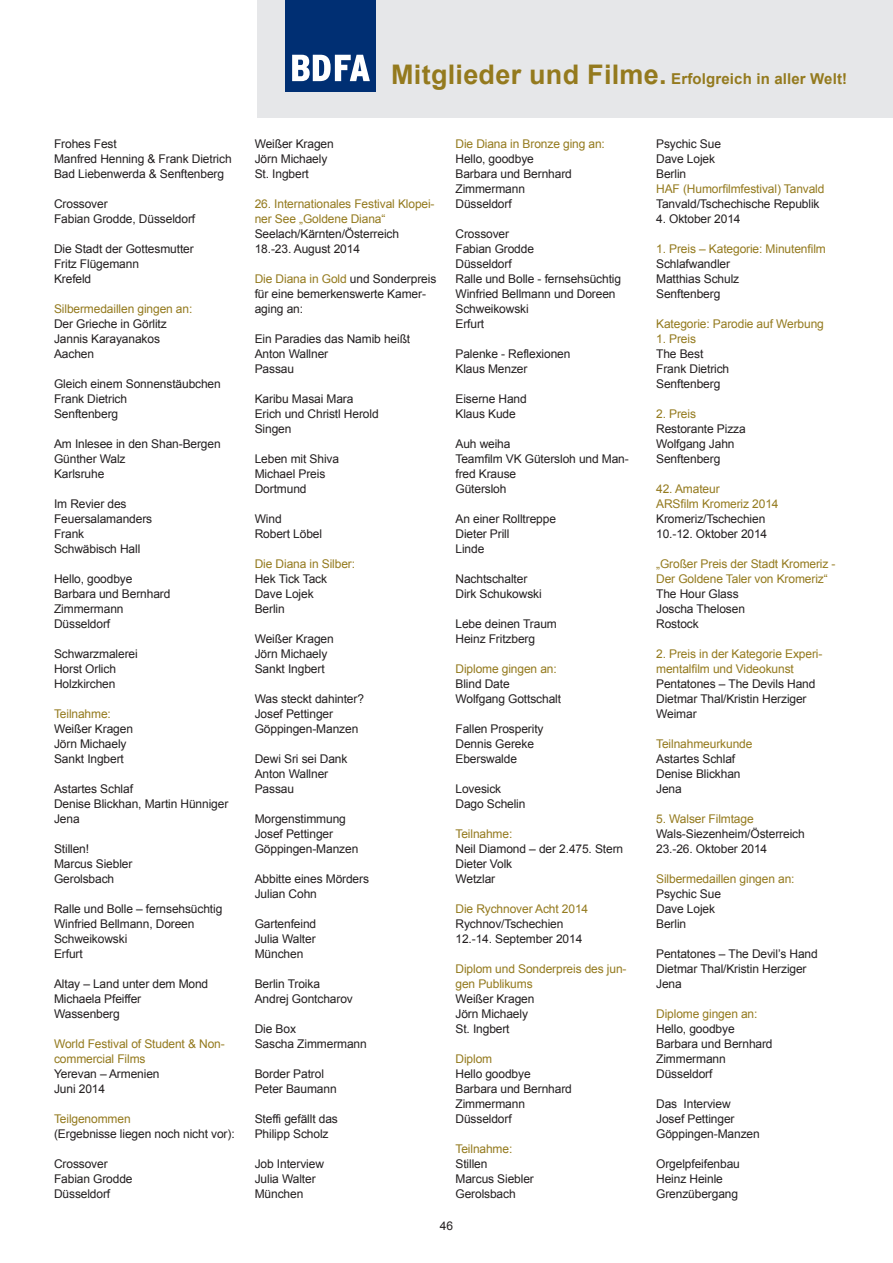
<style>
.page{position:relative;width:893px;height:1263px;background:#fff}
.page>*{position:absolute;margin:0;border:0;box-sizing:border-box;transform-origin:0 0}
.t1{font:700 15px "Arial";letter-spacing:.01em;color:#947a1e}
.t2{font:12px/15px "Arial";letter-spacing:-.01em;color:#231f20}
.t3{font:12px/15px "Arial";letter-spacing:-.01em;color:#947a1e}
.s1{color:#947a1e}
.s2{color:#231f20}
.s3{font-size:27px}
</style>
<div class="page">
<div style="left:257px;top:0;width:636px;height:118px;background:#e6e7e9"></div>
<div style="left:285px;top:0;width:90px;height:92px;background:#002f73"></div>
<svg style="left:292px;top:55px;width:78px;height:26px"></svg>
<p class="t2" style="left:54px;top:136px;width:179px">Frohes Fest<br>Manfred Henning &amp; Frank Dietrich<br>Bad Liebenwerda &amp; Senftenberg</p>
<p class="t2" style="left:54px;top:196px;width:143px">Crossover<br>Fabian Grodde, Düsseldorf</p>
<p class="t2" style="left:54px;top:241px;width:141px">Die Stadt der Gottesmutter<br>Fritz Flügemann<br>Krefeld</p>
<p class="t2" style="left:54px;top:301px;width:140px"><span class="s1">Silbermedaillen gingen an:<br></span>Der Grieche in Görlitz<br>Jannis Karayanakos<br>Aachen</p>
<p class="t2" style="left:54px;top:376px;width:168px">Gleich einem Sonnenstäubchen<br>Frank Dietrich<br>Senftenberg</p>
<p class="t2" style="left:54px;top:436px;width:168px">Am Inlesee in den Shan-Bergen<br>Günther Walz<br>Karlsruhe</p>
<p class="t2" style="left:54px;top:496px;width:100px">Im Revier des<br>Feuersalamanders<br>Frank<br>Schwäbisch Hall</p>
<p class="t2" style="left:54px;top:571px;width:118px">Hello, goodbye<br>Barbara und Bernhard<br>Zimmermann<br>Düsseldorf</p>
<p class="t2" style="left:54px;top:646px;width:85px">Schwarzmalerei<br>Horst Orlich<br>Holzkirchen</p>
<p class="t2" style="left:54px;top:706px;width:81px"><span class="s1">Teilnahme:<br></span>Weißer Kragen<br>Jörn Michaely<br>Sankt Ingbert</p>
<p class="t2" style="left:54px;top:781px;width:176px">Astartes Schlaf<br>Denise Blickhan, Martin Hünniger<br>Jena</p>
<p class="t2" style="left:54px;top:841px;width:80px">Stillen!<br>Marcus Siebler<br>Gerolsbach</p>
<p class="t2" style="left:54px;top:901px;width:170px">Ralle und Bolle – fernsehsüchtig<br>Winfried Bellmann, Doreen<br>Schweikowski<br>Erfurt</p>
<p class="t2" style="left:54px;top:976px;width:156px">Altay – Land unter dem Mond<br>Michaela Pfeiffer<br>Wassenberg</p>
<p class="t3" style="left:54px;top:1036px;width:172px">World Festival of Student &amp; Non&shy;commercial Films<br><span class="s2">Yerevan – Armenien<br>Juni 2014</span></p>
<p class="t2" style="left:54px;top:1111px;width:182px"><span class="s1">Teilgenommen<br></span>(Ergebnisse liegen noch nicht vor):</p>
<p class="t2" style="left:54px;top:1156px;width:80px">Crossover<br>Fabian Grodde<br>Düsseldorf</p>
<p class="t1" style="left:391px;top:69px;width:457px"><span class="s3">Mitglieder und Filme.</span> Erfolgreich in aller Welt!</p>
<p class="t2" style="left:255px;top:136px;width:81px">Weißer Kragen<br>Jörn Michaely<br>St. Ingbert</p>
<p class="t3" style="left:255px;top:196px;width:181px">26. Internationales Festival Klopei&shy;ner See „Goldene Diana“<br><span class="s2">Seelach/Kärnten/Österreich<br>18.-23. August 2014</span></p>
<p class="t2" style="left:255px;top:271px;width:183px"><span class="s1">Die Diana in Gold</span> und Sonderpreis für eine bemerkenswerte Kamer&shy;aging an:</p>
<p class="t2" style="left:255px;top:331px;width:157px">Ein Paradies das Namib heißt<br>Anton Wallner<br>Passau</p>
<p class="t2" style="left:255px;top:391px;width:125px">Karibu Masai Mara<br>Erich und Christl Herold<br>Singen</p>
<p class="t2" style="left:255px;top:451px;width:86px">Leben mit Shiva<br>Michael Preis<br>Dortmund</p>
<p class="t2" style="left:255px;top:511px;width:69px">Wind<br>Robert Löbel</p>
<p class="t2" style="left:255px;top:556px;width:102px"><span class="s1">Die Diana in Silber:<br></span>Hek Tick Tack<br>Dave Lojek<br>Berlin</p>
<p class="t2" style="left:255px;top:631px;width:81px">Weißer Kragen<br>Jörn Michaely<br>Sankt Ingbert</p>
<p class="t2" style="left:255px;top:691px;width:111px">Was steckt dahinter?<br>Josef Pettinger<br>Göppingen-Manzen</p>
<p class="t2" style="left:255px;top:751px;width:94px">Dewi Sri sei Dank<br>Anton Wallner<br>Passau</p>
<p class="t2" style="left:255px;top:811px;width:105px">Morgenstimmung<br>Josef Pettinger<br>Göppingen-Manzen</p>
<p class="t2" style="left:255px;top:871px;width:116px">Abbitte eines Mörders<br>Julian Cohn</p>
<p class="t2" style="left:255px;top:916px;width:63px;text-align:justify">Gartenfeind Julia Walter München</p>
<p class="t2" style="left:255px;top:976px;width:100px">Berlin Troika<br>Andrej Gontcharov</p>
<p class="t2" style="left:255px;top:1021px;width:114px">Die Box<br>Sascha Zimmermann</p>
<p class="t2" style="left:255px;top:1066px;width:83px">Border Patrol<br>Peter Baumann</p>
<p class="t2" style="left:255px;top:1111px;width:85px">Steffi gefällt das<br>Philipp Scholz</p>
<p class="t2" style="left:255px;top:1156px;width:71px">Job Interview<br>Julia Walter<br>München</p>
<p class="t2" style="left:455px;top:136px;width:151px"><span class="s1">Die Diana in Bronze ging an:<br></span>Hello, goodbye<br>Barbara und Bernhard<br>Zimmermann<br>Düsseldorf</p>
<p class="t2" style="left:455px;top:226px;width:167px">Crossover<br>Fabian Grodde<br>Düsseldorf<br>Ralle und Bolle - fernsehsüchtig<br>Winfried Bellmann und Doreen<br>Schweikowski<br>Erfurt</p>
<p class="t2" style="left:455px;top:346px;width:116px">Palenke - Reflexionen<br>Klaus Menzer</p>
<p class="t2" style="left:455px;top:391px;width:73px">Eiserne Hand<br>Klaus Kude</p>
<p class="t2" style="left:455px;top:436px;width:175px">Auh weiha<br>Teamfilm VK Gütersloh und Man&shy;fred Krause<br>Gütersloh</p>
<p class="t2" style="left:455px;top:511px;width:102px">An einer Rolltreppe<br>Dieter Prill<br>Linde</p>
<p class="t2" style="left:455px;top:571px;width:88px">Nachtschalter<br>Dirk Schukowski</p>
<p class="t2" style="left:455px;top:616px;width:103px">Lebe deinen Traum<br>Heinz Fritzberg</p>
<p class="t2" style="left:455px;top:661px;width:107px"><span class="s1">Diplome gingen an:<br></span>Blind Date<br>Wolfgang Gottschalt</p>
<p class="t2" style="left:455px;top:721px;width:90px">Fallen Prosperity<br>Dennis Gereke<br>Eberswalde</p>
<p class="t2" style="left:455px;top:781px;width:72px">Lovesick<br>Dago Schelin</p>
<p class="t2" style="left:455px;top:826px;width:169px"><span class="s1">Teilnahme:<br></span>Neil Diamond – der 2.475. Stern<br>Dieter Volk<br>Wetzlar</p>
<p class="t2" style="left:455px;top:901px;width:134px"><span class="s1">Die Rychnover Acht 2014<br></span>Rychnov/Tschechien<br>12.-14. September 2014</p>
<p class="t3" style="left:455px;top:961px;width:173px">Diplom und Sonderpreis des jun&shy;gen Publikums<br><span class="s2">Weißer Kragen<br>Jörn Michaely<br>St. Ingbert</span></p>
<p class="t2" style="left:455px;top:1051px;width:118px"><span class="s1">Diplom<br></span>Hello goodbye<br>Barbara und Bernhard<br>Zimmermann<br>Düsseldorf</p>
<p class="t2" style="left:455px;top:1141px;width:80px"><span class="s1">Teilnahme:<br></span>Stillen<br>Marcus Siebler<br>Gerolsbach</p>
<p class="t2" style="left:440px;top:1219px;width:15px">46</p>
<p class="t2" style="left:656px;top:136px;width:170px">Psychic Sue<br>Dave Lojek<br>Berlin<br><span class="s1">HAF (Humorfilmfestival) Tanvald<br></span>Tanvald/Tschechische Republik</p>
<p class="t2" style="left:656px;top:211px;width:86px">4. Oktober 2014</p>
<p class="t2" style="left:656px;top:241px;width:171px"><span class="s1">1. Preis – Kategorie: Minutenfilm<br></span>Schlafwandler<br>Matthias Schulz<br>Senftenberg</p>
<p class="t3" style="left:656px;top:316px;width:169px">Kategorie: Parodie auf Werbung</p>
<p class="t2" style="left:656px;top:331px;width:75px"><span class="s1">1. Preis<br></span>The Best<br>Frank Dietrich<br>Senftenberg</p>
<p class="t2" style="left:656px;top:406px;width:91px"><span class="s1">2. Preis<br></span>Restorante Pizza<br>Wolfgang Jahn<br>Senftenberg</p>
<p class="t2" style="left:656px;top:481px;width:124px"><span class="s1">42. Amateur<br>ARSfilm Kromeriz 2014<br></span>Kromeriz/Tschechien<br>10.-12. Oktober 2014</p>
<p class="t3" style="left:656px;top:556px;width:181px">„Großer Preis der Stadt Kromeriz -<br>Der Goldene Taler von Kromeriz“<br><span class="s2">The Hour Glass<br>Joscha Thelosen<br>Rostock</span></p>
<p class="t2" style="left:656px;top:646px;width:168px"><span class="s1">2. Preis in der Kategorie Experi&shy;mentalfilm und Videokunst<br></span>Pentatones – The Devils Hand<br>Dietmar Thal/Kristin Herziger<br>Weimar</p>
<p class="t2" style="left:656px;top:736px;width:98px"><span class="s1">Teilnahmeurkunde<br></span>Astartes Schlaf<br>Denise Blickhan<br>Jena</p>
<p class="t2" style="left:656px;top:811px;width:150px"><span class="s1">5. Walser Filmtage<br></span>Wals-Siezenheim/Österreich<br>23.-26. Oktober 2014</p>
<p class="t2" style="left:656px;top:871px;width:140px"><span class="s1">Silbermedaillen gingen an:<br></span>Psychic Sue<br>Dave Lojek<br>Berlin</p>
<p class="t2" style="left:656px;top:946px;width:163px">Pentatones – The Devil’s Hand<br>Dietmar Thal/Kristin Herziger<br>Jena</p>
<p class="t2" style="left:656px;top:1006px;width:118px"><span class="s1">Diplome gingen an:<br></span>Hello, goodbye<br>Barbara und Bernhard<br>Zimmermann<br>Düsseldorf</p>
<p class="t2" style="left:656px;top:1096px;width:105px">Das Interview<br>Josef Pettinger<br>Göppingen-Manzen</p>
<p class="t2" style="left:656px;top:1156px;width:85px">Orgelpfeifenbau<br>Heinz Heinle<br>Grenzübergang</p>
</div>
